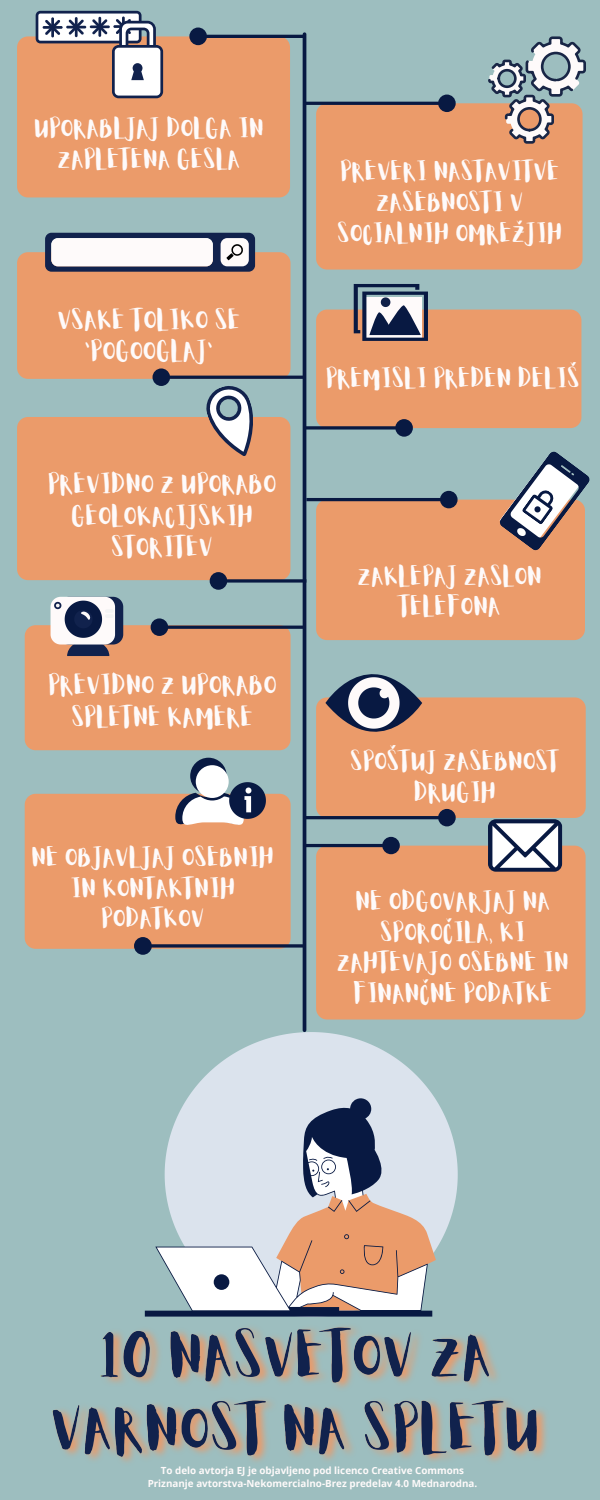
<style>
.page{position:relative;width:600px;height:1500px;background:#9dbebf}
.page>*{position:absolute;margin:0;border:0;box-sizing:border-box;transform-origin:0 0}
.t1{font:22.7px/31.8px "Aloja Extended";color:#fefafa;text-align:center}
.t2{font:22px/30.8px "Aloja Extended";color:#fefafa;text-align:center}
.t3{font:700 9.8px/13.7px "Open Sans";color:#fefafa;text-align:center}
</style>
<div class="page">
<svg style="left:188px;top:1032px;width:270px;height:285px;fill:#dbe3ed"></svg>
<svg style="left:145px;top:1098px;width:287px;height:219px;background:#c5c1c2"></svg>
<div style="left:17px;top:36px;width:273px;height:161px;background:#eb9b6a;border-radius:11px"></div>
<svg style="left:36px;top:11px;width:127px;height:87px"></svg>
<div style="left:316px;top:103px;width:267px;height:167px;background:#eb9b6a;border-radius:11px"></div>
<svg style="left:488px;top:36px;width:98px;height:108px"></svg>
<div style="left:17px;top:252px;width:274px;height:127px;background:#eb9b6a;border-radius:11px"></div>
<svg style="left:45px;top:233px;width:210px;height:39px;background:#abadbb"></svg>
<div style="left:316px;top:310px;width:265px;height:118px;background:#eb9b6a;border-radius:11px"></div>
<svg style="left:354px;top:284px;width:74px;height:57px;background:#727a8c"></svg>
<div style="left:17px;top:417px;width:273px;height:163px;background:#eb9b6a;border-radius:11px"></div>
<div style="left:316px;top:500px;width:269px;height:140px;background:#eb9b6a;border-radius:11px"></div>
<svg style="left:498px;top:451px;width:92px;height:100px"></svg>
<div style="left:25px;top:625px;width:266px;height:125px;background:#eb9b6a;border-radius:11px"></div>
<div style="left:59px;top:597px;width:64px;height:48px;background:#11224d;border-radius:10px"></div>
<div style="left:51px;top:597px;width:64px;height:48px;background:#fefafa;border-radius:10px"></div>
<svg style="left:54px;top:601px;width:60px;height:55px"></svg>
<div style="left:316px;top:697px;width:270px;height:121px;background:#eb9b6a;border-radius:11px"></div>
<svg style="left:325px;top:674px;width:97px;height:58px"></svg>
<div style="left:316px;top:846px;width:270px;height:174px;background:#eb9b6a;border-radius:11px"></div>
<div style="left:25px;top:794px;width:266px;height:155px;background:#eb9b6a;border-radius:11px"></div>
<div style="left:190px;top:758px;width:37px;height:36px;background:#081942;border-radius:50%"></div>
<div style="left:196px;top:765px;width:33px;height:33px;background:#fff;border-radius:50%"></div>
<svg style="left:175px;top:782px;width:91px;height:43px"></svg>
<svg style="left:488px;top:819px;width:74px;height:53px;background:#a0a6b5"></svg>
<hr style="left:303px;top:34px;width:3px;height:996px;background:#081942">
<svg style="left:306px;top:837px;width:94px;height:17px"></svg>
<svg style="left:306px;top:95px;width:150px;height:17px"></svg>
<svg style="left:306px;top:491px;width:152px;height:17px"></svg>
<svg style="left:306px;top:809px;width:150px;height:17px"></svg>
<svg style="left:134px;top:937px;width:169px;height:18px"></svg>
<svg style="left:189px;top:28px;width:116px;height:17px"></svg>
<svg style="left:210px;top:572px;width:93px;height:18px"></svg>
<svg style="left:153px;top:368px;width:260px;height:95px"></svg>
<svg style="left:151px;top:618px;width:152px;height:18px"></svg>
<img style="left:52px;top:1326px;width:495px;height:136px">
<p class="t2" style="left:35px;top:115px;width:231px">UPORABLJAJ DOLGA IN<br>ZAPLETENA GESLA</p>
<p class="t1" style="left:58px;top:306px;width:185px">VSAKE TOLIKO SE 'POGOOGLAJ'</p>
<p class="t1" style="left:49px;top:470px;width:230px">PREVIDNO Z UPORABO<br>GEOLOKACIJSKIH<br>STORITEV</p>
<p class="t1" style="left:49px;top:671px;width:230px">PREVIDNO Z UPORABO<br>SPLETNE KAMERE</p>
<p class="t2" style="left:33px;top:844px;width:244px">NE OBJAVLJAJ OSEBNIH<br>IN KONTAKTNIH<br>PODATKOV</p>
<p class="t2" style="left:338px;top:158px;width:226px">PREVERI NASTAVITVE<br>ZASEBNOSTI V<br>SOCIALNIH OMREŽJIH</p>
<p class="t2" style="left:327px;top:365px;width:255px">PREMISLI PREDEN DELIŠ</p>
<p class="t2" style="left:359px;top:562px;width:186px">ZAKLEPAJ ZASLON<br>TELEFONA</p>
<p class="t2" style="left:351px;top:748px;width:211px">SPOŠTUJ ZASEBNOST<br>DRUGIH</p>
<p class="t2" style="left:338px;top:887px;width:233px">NE ODGOVARJAJ NA<br>SPOROČILA, KI<br>ZAHTEVAJO OSEBNE IN<br>FINANČNE PODATKE</p>
<p class="t3" style="left:148px;top:1463px;width:331px">To delo avtorja EJ je objavljeno pod licenco Creative Commons<br>Priznanje avtorstva-Nekomercialno-Brez predelav 4.0 Mednarodna.</p>
</div>
